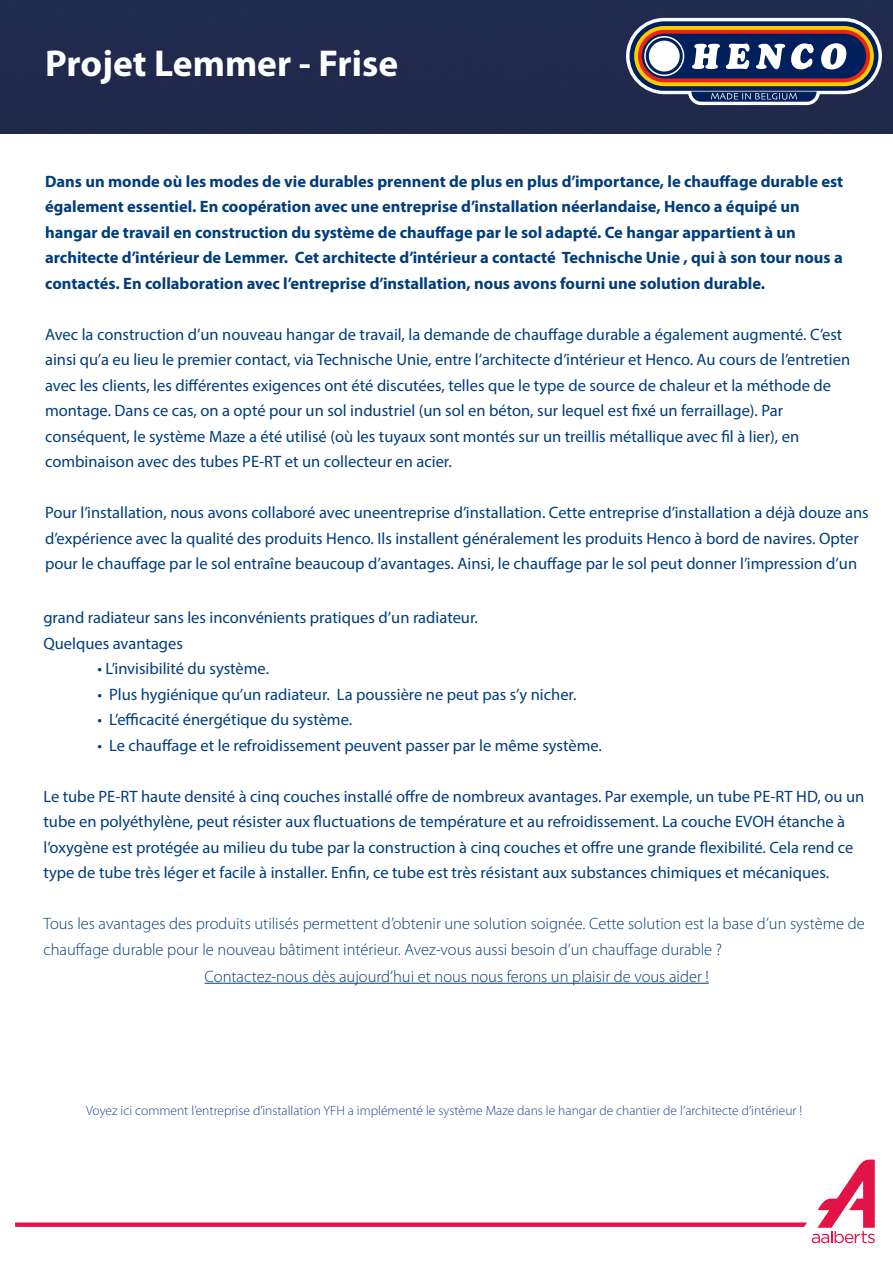
<style>
.page{position:relative;width:893px;height:1263px;background:#fff}
.page>*{position:absolute;margin:0;border:0;box-sizing:border-box;transform-origin:0 0}
.t1{font:700 37.5px "Myriad Pro";color:#fff}
.t2{font:16.5px/25.5px "Myriad Pro";color:#013d7d}
.t3{font:700 16.5px/25.5px "Myriad Pro";color:#013d7d}
.t4{font:300 16.5px/25.5px "Myriad Pro";color:#013d7d}
.t5{font:300 13.5px "Myriad Pro";color:#253f8e}
</style>
<div class="page">
<div style="left:0;top:0;width:893px;height:134px;background:#20294d"></div>
<svg style="left:626px;top:18px;width:256px;height:87px"></svg>
<hr style="left:205px;top:983px;width:504px;height:1px;background:#013d7d">
<svg style="left:15px;top:1159px;width:860px;height:84px"></svg>
<p class="t1" style="left:45px;top:43px;width:355px">Projet Lemmer - Frise</p>
<p class="t3" style="left:45px;top:169px;width:800px">Dans un monde où les modes de vie durables prennent de plus en plus d’importance, le chauffage durable est également essentiel. En coopération avec une entreprise d’installation néerlandaise, Henco a équipé un hangar de travail en construction du système de chauffage par le sol adapté. Ce hangar appartient à un architecte d’intérieur de Lemmer. Cet architecte d’intérieur a contacté Technische Unie , qui à son tour nous a contactés. En collaboration avec l’entreprise d’installation, nous avons fourni une solution durable.</p>
<p class="t2" style="left:45px;top:321px;width:807px">Avec la construction d’un nouveau hangar de travail, la demande de chauffage durable a également augmenté. C’est ainsi qu’a eu lieu le premier contact, via Technische Unie, entre l’architecte d’intérieur et Henco. Au cours de l’entretien avec les clients, les différentes exigences ont été discutées, telles que le type de source de chaleur et la méthode de montage. Dans ce cas, on a opté pour un sol industriel (un sol en béton, sur lequel est fixé un ferraillage). Par conséquent, le système Maze a été utilisé (où les tuyaux sont montés sur un treillis métallique avec fil à lier), en combinaison avec des tubes PE-RT et un collecteur en acier.</p>
<p class="t2" style="left:45px;top:500px;width:825px">Pour l’installation, nous avons collaboré avec uneentreprise d’installation. Cette entreprise d’installation a déjà douze ans d’expérience avec la qualité des produits Henco. Ils installent généralement les produits Henco à bord de navires. Opter pour le chauffage par le sol entraîne beaucoup d’avantages. Ainsi, le chauffage par le sol peut donner l’impression d’un</p>
<p class="t2" style="left:43px;top:604px;width:436px">grand radiateur sans les inconvénients pratiques d’un radiateur.</p>
<p class="t2" style="left:43px;top:630px;width:141px">Quelques avantages</p>
<p class="t2" style="left:97px;top:655px;width:173px">• L’invisibilité du système.</p>
<p class="t2" style="left:97px;top:681px;width:481px">• Plus hygiénique qu’un radiateur. La poussière ne peut pas s’y nicher.</p>
<p class="t2" style="left:97px;top:706px;width:256px">• L’efficacité énergétique du système.</p>
<p class="t2" style="left:97px;top:732px;width:506px">• Le chauffage et le refroidissement peuvent passer par le même système.</p>
<p class="t2" style="left:43px;top:783px;width:822px">Le tube PE-RT haute densité à cinq couches installé offre de nombreux avantages. Par exemple, un tube PE-RT HD, ou un tube en polyéthylène, peut résister aux fluctuations de température et au refroidissement. La couche EVOH étanche à l’oxygène est protégée au milieu du tube par la construction à cinq couches et offre une grande flexibilité. Cela rend ce type de tube très léger et facile à installer. Enfin, ce tube est très résistant aux substances chimiques et mécaniques.</p>
<p class="t4" style="left:43px;top:911px;width:823px">Tous les avantages des produits utilisés permettent d’obtenir une solution soignée. Cette solution est la base d’un système de chauffage durable pour le nouveau bâtiment intérieur. Avez-vous aussi besoin d’un chauffage durable ?</p>
<p class="t4" style="left:205px;top:963px;width:506px">Contactez-nous dès aujourd’hui et nous nous ferons un plaisir de vous aider !</p>
<p class="t5" style="left:86px;top:1103px;width:718px">Voyez ici comment l’entreprise d’installation YFH a implémenté le système Maze dans le hangar de chantier de l’architecte d’intérieur !</p>
</div>
